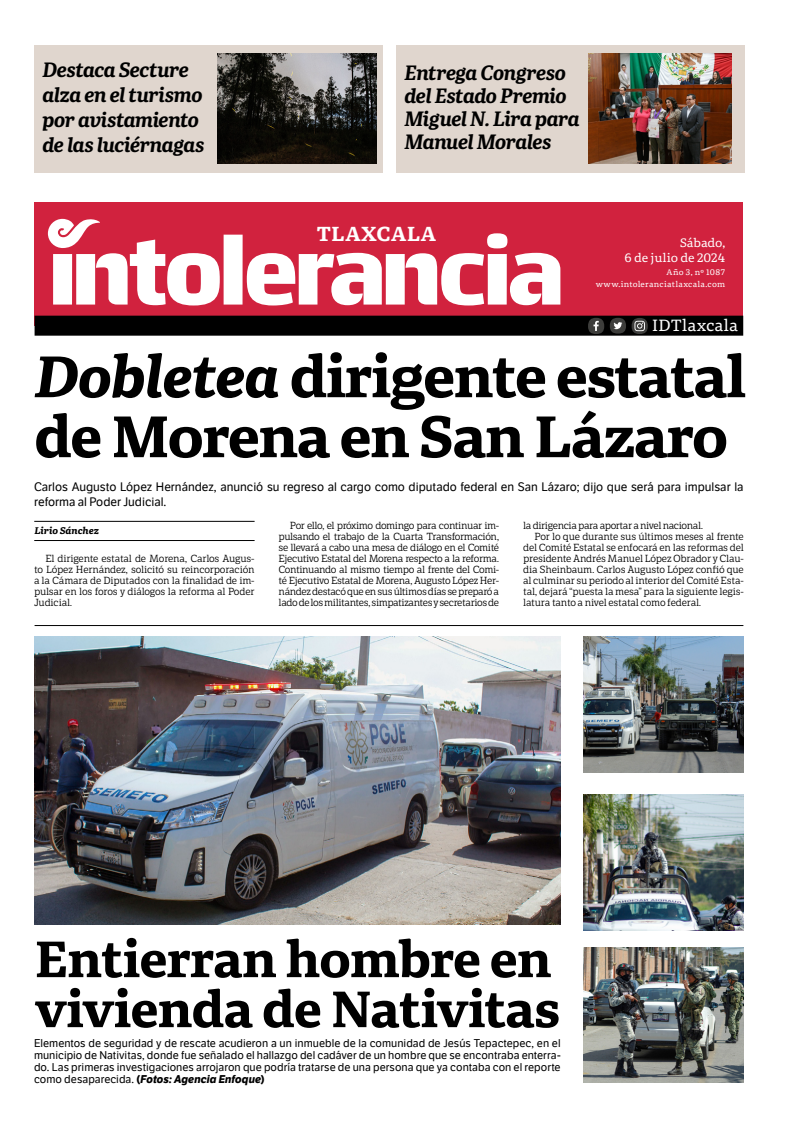
<style>
.page{position:relative;width:792px;height:1134px;background:#fff}
.page>*{position:absolute;margin:0;border:0;box-sizing:border-box;transform-origin:0 0}
.t1{font:700 57.5px/60px "Portada Text";letter-spacing:-.03em;color:#000}
.t2{font:700 50.2px/50px "Portada Text";letter-spacing:-.02em;color:#000}
.t3{font:italic 700 20px/25px "Portada";letter-spacing:-.03em;color:#000}
.t4{font:700 20px "Portada Text";letter-spacing:.025em;color:#fff}
.t5{font:16px "Portada Text";letter-spacing:-.01em;color:#fff}
.t6{font:12px/15px "LFT Etica";color:#000}
.t7{font:12px/15px "Portada Text";letter-spacing:-.02em;color:#fff;text-align:right}
.t8{font:11px/12px "LFT Etica";letter-spacing:.005em;color:#000;text-align:justify}
.t9{font:10px/11px "LFT Etica Sheriff";letter-spacing:-.02em;color:#000;text-align:justify}
.t10{font:10px "LFT Etica Sheriff";letter-spacing:-.04em;color:#000}
.t11{font:italic 700 9.5px "Portada Text";letter-spacing:-.01em;color:#000}
.t12{font:8px/12px "Portada Text";letter-spacing:.025em;color:#fff;text-align:right}
.s1{font-style:italic}
.s2{font-weight:700}
.s3{font-weight:700;font-style:italic}
</style>
<div class="page">
<div style="left:35px;top:202px;width:708px;height:124px;background:#d1223e"></div>
<div style="left:35px;top:316px;width:708px;height:20px;background:#000"></div>
<div style="left:224px;top:235px;width:19px;height:70px;background:#fff"></div>
<svg style="left:247px;top:233px;width:313px;height:72px"></svg>
<svg style="left:48px;top:218px;width:172px;height:87px"></svg>
<div style="left:588px;top:318px;width:16px;height:16px;background:#3d3d3b;border-radius:50%"></div>
<svg style="left:594px;top:321px;width:5px;height:10px"></svg>
<div style="left:610px;top:318px;width:16px;height:16px;background:#3d3d3b;border-radius:50%"></div>
<svg style="left:614px;top:322px;width:8px;height:7px"></svg>
<svg style="left:632px;top:318px;width:16px;height:16px"></svg>
<svg style="left:634px;top:321px;width:11px;height:10px"></svg>
<hr style="left:34px;top:521px;width:221px;height:1px;background:#000">
<hr style="left:34px;top:540px;width:221px;height:1px;background:#000">
<hr style="left:35px;top:625px;width:708px;height:1px;background:#000">
<div style="left:34px;top:45px;width:349px;height:128px;background:#e0d6ce"></div>
<div style="left:396px;top:45px;width:349px;height:128px;background:#e0d6ce"></div>
<img style="left:217px;top:54px;width:160px;height:109px">
<img style="left:588px;top:54px;width:144px;height:109px">
<img style="left:34px;top:636px;width:527px;height:289px">
<img style="left:583px;top:636px;width:160px;height:136px">
<img style="left:583px;top:795px;width:160px;height:135px">
<img style="left:583px;top:947px;width:160px;height:136px">
<h3 class="t3" style="left:43px;top:56px;width:164px">Destaca Secture alza en el turismo por avistamiento de las luciérnagas</h3>
<h3 class="t3" style="left:404px;top:60px;width:177px;line-height:23px">Entrega Congreso del Estado Premio<br>Miguel N. Lira para<br>Manuel Morales</h3>
<h3 class="t4" style="left:317px;top:219px;width:121px">TLAXCALA</h3>
<p class="t7" style="left:624px;top:235px;width:102px">Sábado,<br>6 de julio de 2024</p>
<p class="t12" style="left:596px;top:266px;width:131px">Año 3, nº 1087 www.intoleranciatlaxcala.com</p>
<h3 class="t5" style="left:652px;top:315px;width:88px">IDTlaxcala</h3>
<h1 class="t1" style="left:34px;top:345px;width:714px"><span class="s1">Dobletea</span> dirigente estatal de Morena en San Lázaro</h1>
<p class="t6" style="left:34px;top:479px;width:711px">Carlos Augusto López Hernández, anunció su regreso al cargo como diputado federal en San Lázaro; dijo que será para impulsar la reforma al Poder Judicial.</p>
<p class="t11" style="left:34px;top:524px;width:66px">Lirio Sánchez</p>
<p class="t9" style="left:34px;top:553px;width:222px;text-indent:11px">El dirigente estatal de Morena, Carlos Augus&shy;to López Hernández, solicitó su reincorporación a la Cámara de Diputados con la finalidad de im&shy;pulsar en los foros y diálogos la reforma al Poder Judicial.</p>
<p class="t9" style="left:279px;top:520px;width:222px;text-indent:11px">Por ello, el próximo domingo para continuar im&shy;pulsando el trabajo de la Cuarta Transformación, se llevará a cabo una mesa de diálogo en el Comité Ejecutivo Estatal del Morena respecto a la reforma.<br>Continuando al mismo tiempo al frente del Comi&shy;té Ejecutivo Estatal de Morena, Augusto López Her&shy;nández destacó que en sus últimos días se preparó a lado de los militantes, simpatizantes y secretarios de</p>
<p class="t10" style="left:523px;top:519px;width:182px">la dirigencia para aportar a nivel nacional.</p>
<p class="t9" style="left:535px;top:531px;width:211px">Por lo que durante sus últimos meses al frente</p>
<p class="t9" style="left:523px;top:542px;width:222px">del Comité Estatal se enfocará en las reformas del</p>
<p class="t9" style="left:523px;top:553px;width:222px">presidente Andrés Manuel López Obrador y Clau-</p>
<p class="t9" style="left:523px;top:564px;width:222px">dia Sheinbaum. Carlos Augusto López confió que</p>
<p class="t9" style="left:523px;top:575px;width:222px">al culminar su periodo al interior del Comité Esta-</p>
<p class="t9" style="left:523px;top:586px;width:222px">tal, dejará “puesta la mesa” para la siguiente legis-</p>
<p class="t9" style="left:523px;top:597px;width:180px">latura tanto a nivel estatal como federal.</p>
<h2 class="t2" style="left:35px;top:933px;width:527px">Entierran hombre en vivienda de Nativitas</h2>
<p class="t8" style="left:34px;top:1037px;width:528px">Elementos de seguridad y de rescate acudieron a un inmueble de la comunidad de Jesús Tepactepec, en el municipio de Nativitas, donde fue señalado el hallazgo del cadáver de un hombre que se encontraba enterra&shy;do. Las primeras investigaciones arrojaron que podría tratarse de una persona que ya contaba con el reporte como desaparecida. <span class="s2">(</span><span class="s3">Fotos: Agencia Enfoque</span><span class="s2">)</span></p>
</div>
